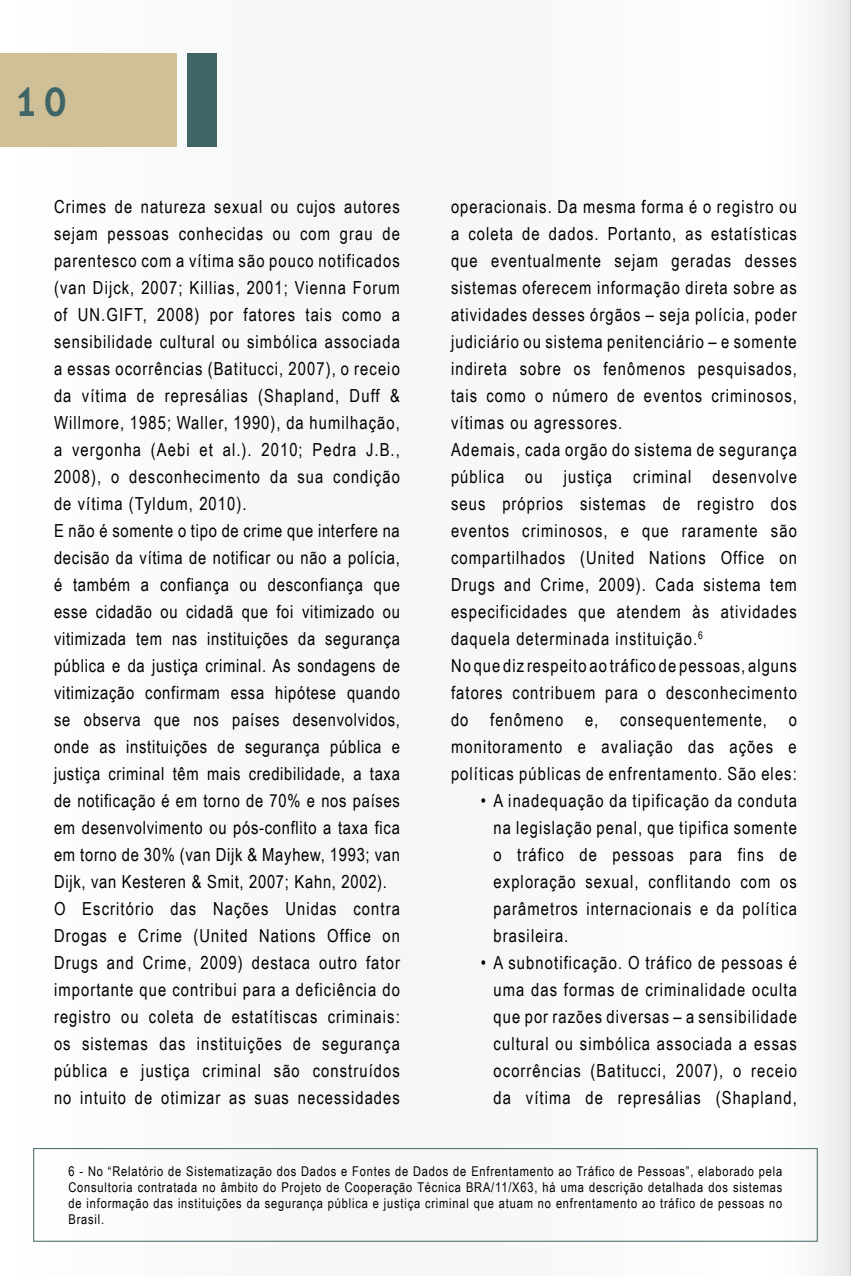
<style>
.page{position:relative;width:851px;height:1276px;background:#fff}
.page>*{position:absolute;margin:0;border:0;box-sizing:border-box;transform-origin:0 0}
.t1{font:42.6px "Base Nine";color:#3f6567}
.t2{font:18px/27px "Arial Narrow";letter-spacing:.06em;color:#000}
.t3{font:13.5px/16.2px "Arial Narrow";letter-spacing:.06em;color:#000;text-align:justify}
</style>
<div class="page">
<div style="left:0;top:0;width:850px;height:1276px;background:#f9f9f9"></div>
<svg style="left:850px;top:0;width:1px;height:1276px"></svg>
<div style="left:0;top:53px;width:176px;height:93px;background:#cfc098"></div>
<div style="left:187px;top:53px;width:30px;height:93px;background:#3f6567"></div>
<div style="left:33px;top:1148px;width:784px;height:93px;border:1px solid #3f6567"></div>
<h1 class="t1" style="left:13px;top:71px;width:58px">10</h1>
<p class="t2" style="left:54px;top:192px;width:347px">Crimes de natureza sexual ou cujos autores sejam pessoas conhecidas ou com grau de parentesco com a vítima são pouco notificados (van Dijck, 2007; Killias, 2001; Vienna Forum of UN.GIFT, 2008) por fatores tais como a sensibilidade cultural ou simbólica associada a essas ocorrências (Batitucci, 2007), o receio da vítima de represálias (Shapland, Duff &amp; Willmore, 1985; Waller, 1990), da humilhação, a vergonha (Aebi et al.). 2010; Pedra J.B., 2008), o desconhecimento da sua condição de vítima (Tyldum, 2010).<br>E não é somente o tipo de crime que interfere na decisão da vítima de notificar ou não a polícia, é também a confiança ou desconfiança que esse cidadão ou cidadã que foi vitimizado ou vitimizada tem nas instituições da segurança pública e da justiça criminal. As sondagens de vitimização confirmam essa hipótese quando se observa que nos países desenvolvidos, onde as instituições de segurança pública e justiça criminal têm mais credibilidade, a taxa de notificação é em torno de 70% e nos países em desenvolvimento ou pós-conflito a taxa fica em torno de 30% (van Dijk &amp; Mayhew, 1993; van Dijk, van Kesteren &amp; Smit, 2007; Kahn, 2002).<br>O Escritório das Nações Unidas contra Drogas e Crime (United Nations Office on Drugs and Crime, 2009) destaca outro fator importante que contribui para a deficiência do registro ou coleta de estatítiscas criminais: os sistemas das instituições de segurança pública e justiça criminal são construídos no intuito de otimizar as suas necessidades</p>
<p class="t2" style="left:451px;top:192px;width:347px">operacionais. Da mesma forma é o registro ou a coleta de dados. Portanto, as estatísticas que eventualmente sejam geradas desses sistemas oferecem informação direta sobre as atividades desses órgãos – seja polícia, poder judiciário ou sistema penitenciário – e somente indireta sobre os fenômenos pesquisados, tais como o número de eventos criminosos, vítimas ou agressores.<br>Ademais, cada orgão do sistema de segurança pública ou justiça criminal desenvolve seus próprios sistemas de registro dos eventos criminosos, e que raramente são compartilhados (United Nations Office on Drugs and Crime, 2009). Cada sistema tem especificidades que atendem às atividades daquela determinada instituição.<sup>6<br></sup>No que diz respeito ao tráfico de pessoas, alguns fatores contribuem para o desconhecimento do fenômeno e, consequentemente, o monitoramento e avaliação das ações e políticas públicas de enfrentamento. São eles:</p>
<p class="t2" style="left:493px;top:786px;width:305px;text-align:justify;text-indent:-13px">• A inadequação da tipificação da conduta na legislação penal, que tipifica somente o tráfico de pessoas para fins de exploração sexual, conflitando com os parâmetros internacionais e da política brasileira.</p>
<p class="t2" style="left:493px;top:948px;width:305px;text-align:justify;text-indent:-13px">• A subnotificação. O tráfico de pessoas é uma das formas de criminalidade oculta que por razões diversas – a sensibilidade cultural ou simbólica associada a essas ocorrências (Batitucci, 2007), o receio da vítima de represálias (Shapland,</p>
<p class="t3" style="left:68px;top:1162px;width:715px">6 - No “Relatório de Sistematização dos Dados e Fontes de Dados de Enfrentamento ao Tráfico de Pessoas”, elaborado pela Consultoria contratada no âmbito do Projeto de Cooperação Técnica BRA/11/X63, há uma descrição detalhada dos sistemas de informação das instituições da segurança pública e justiça criminal que atuam no enfrentamento ao tráfico de pessoas no Brasil.</p>
</div>
